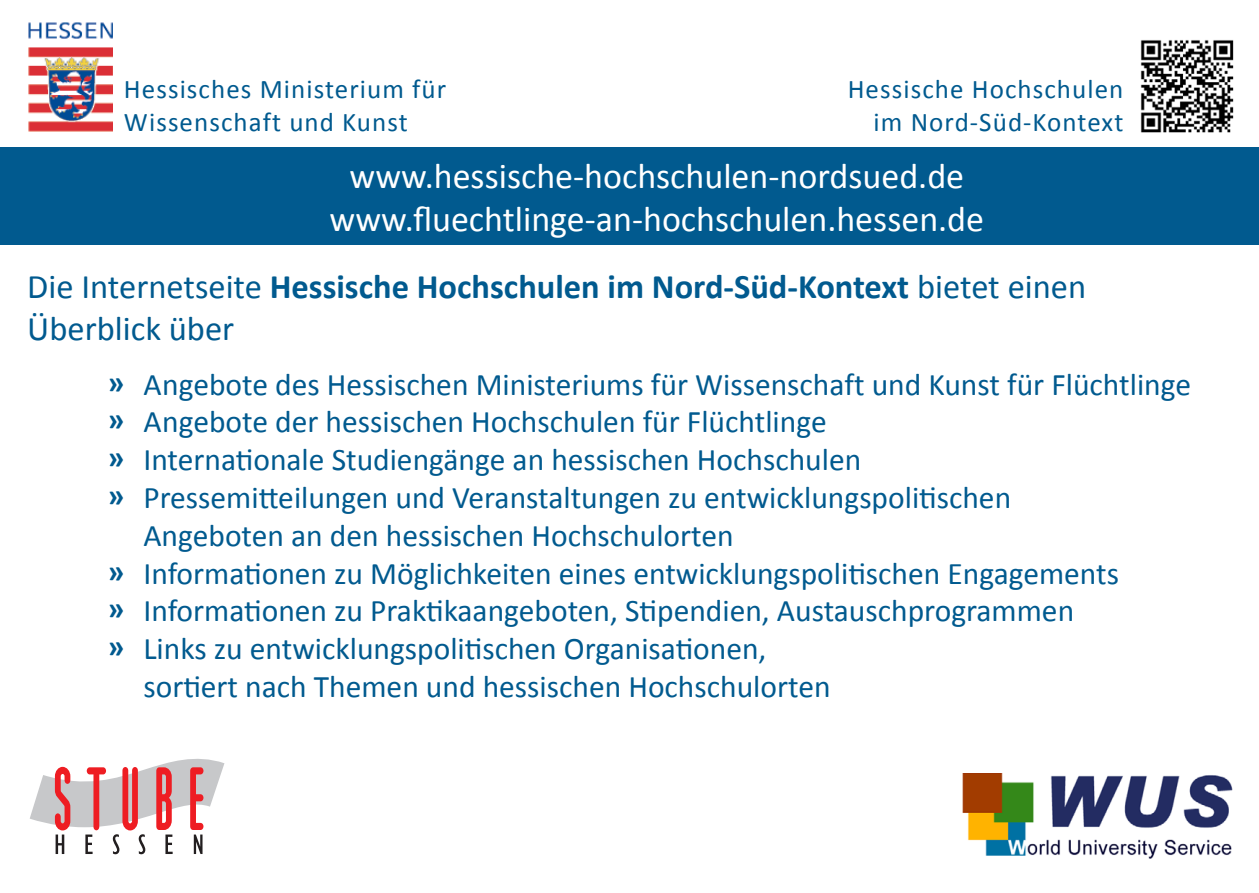
<style>
.page{position:relative;width:1259px;height:893px;background:#fff}
.page>*{position:absolute;margin:0;border:0;box-sizing:border-box;transform-origin:0 0}
.t1{font:36px "Calibri";color:#fff}
.t2{font:700 34.5px "Calibri";color:#015a8f}
.t3{font:34.5px "Calibri";color:#015a8f}
.t4{font:31.5px/37.8px "Calibri";color:#015a8f}
.t5{font:27px "Calibri";letter-spacing:.04em;color:#015a8f}
.s1{font-weight:400}
.s2{font-weight:700}
</style>
<div class="page">
<svg style="left:30px;top:759px;width:194px;height:95px"></svg>
<img style="left:962px;top:773px;width:271px;height:86px">
<img style="left:1140px;top:40px;width:94px;height:93px">
<div style="left:0;top:147px;width:1259px;height:97px;background:#015a8f"></div>
<img style="left:29px;top:22px;width:83px;height:110px">
<p class="t5" style="left:124px;top:72px;width:324px">Hessisches Ministerium für</p>
<p class="t5" style="left:124px;top:105px;width:285px">Wissenschaft und Kunst</p>
<p class="t1" style="left:349px;top:153px;width:616px">www.hessische-hochschulen-nordsued.de</p>
<p class="t1" style="left:329px;top:196px;width:656px">www.fluechtlinge-an-hochschulen.hessen.de</p>
<p class="t5" style="left:847px;top:72px;width:277px">Hessische Hochschulen</p>
<p class="t5" style="left:873px;top:105px;width:251px">im Nord-Süd-Kontext</p>
<p class="t2" style="left:27px;top:265px;width:1060px"><span class="s1">Die Internetseite</span> Hessische Hochschulen im Nord-Süd-Kontext <span class="s1">bietet einen</span></p>
<p class="t3" style="left:27px;top:307px;width:208px">Überblick über</p>
<p class="t4" style="left:107px;top:365px;width:1085px"><span class="s2">»</span> Angebote des Hessischen Ministeriums für Wissenschaft und Kunst für Flüchtlinge</p>
<p class="t4" style="left:107px;top:403px;width:721px"><span class="s2">»</span> Angebote der hessischen Hochschulen für Flüchtlinge</p>
<p class="t4" style="left:107px;top:441px;width:755px"><span class="s2">»</span> Internationale Studiengänge an hessischen Hochschulen</p>
<p class="t4" style="left:143px;top:479px;width:869px;text-indent:-36px"><span class="s2">»</span> Pressemitteilungen und Veranstaltungen zu entwicklungspolitischen<br>Angeboten an den hessischen Hochschulorten</p>
<p class="t4" style="left:107px;top:554px;width:1013px"><span class="s2">»</span> Informationen zu Möglichkeiten eines entwicklungspolitischen Engagements</p>
<p class="t4" style="left:107px;top:592px;width:968px"><span class="s2">»</span> Informationen zu Praktikaangeboten, Stipendien, Austauschprogrammen</p>
<p class="t4" style="left:107px;top:630px;width:660px"><span class="s2">»</span> Links zu entwicklungspolitischen Organisationen,</p>
<p class="t4" style="left:143px;top:668px;width:689px">sortiert nach Themen und hessischen Hochschulorten</p>
</div>
